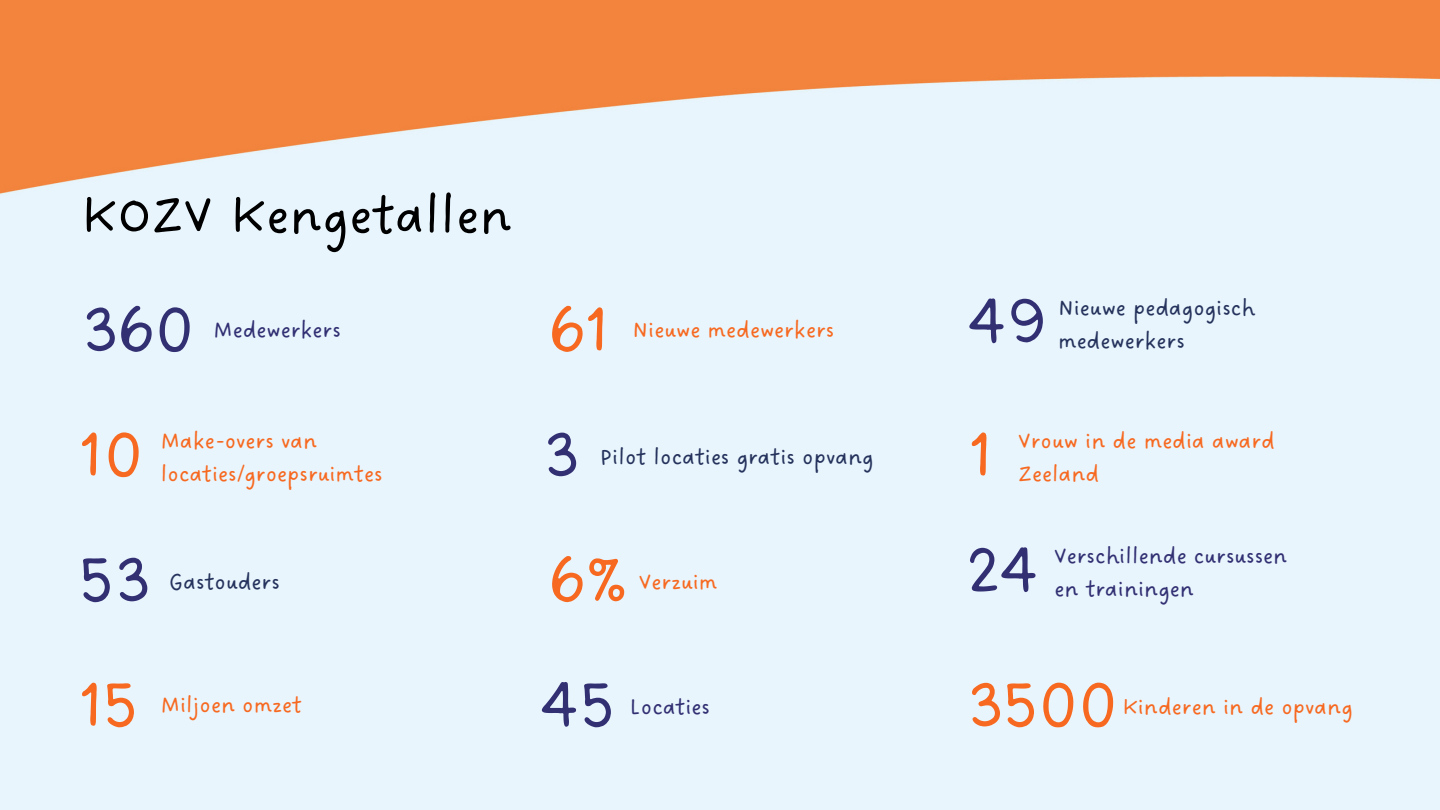
<style>
.page{position:relative;width:1440px;height:810px;background:#fff}
.page>*{position:absolute;margin:0;border:0;box-sizing:border-box;transform-origin:0 0}
.t1{font:72px "DO Sans Regular";color:#f76920}
.t2{font:72px "DO Sans Regular";color:#323073}
.t3{font:56px "DO Sans Regular";color:#000}
.t4{font:24px "DO Sans Regular";color:#f76920}
.t5{font:24px "DO Sans Regular";color:#25325c}
.t6{font:24px "DO Sans Regular";color:#323073}
</style>
<div class="page">
<img style="left:0;top:0;width:1440px;height:810px">
<h2 class="t3" style="left:81px;top:183px;width:433px">KOZV Kengetallen</h2>
<h1 class="t2" style="left:81px;top:288px;width:114px">360</h1>
<p class="t6" style="left:214px;top:316px;width:129px">Medewerkers</p>
<h1 class="t1" style="left:549px;top:288px;width:62px">61</h1>
<p class="t4" style="left:632px;top:316px;width:203px">Nieuwe medewerkers</p>
<h1 class="t1" style="left:79px;top:413px;width:65px">10</h1>
<p class="t4" style="left:161px;top:427px;width:158px">Make-overs van</p>
<p class="t4" style="left:161px;top:460px;width:223px">locaties/groepsruimtes</p>
<h1 class="t2" style="left:542px;top:413px;width:38px">3</h1>
<p class="t5" style="left:600px;top:443px;width:275px">Pilot locaties gratis opvang</p>
<h1 class="t2" style="left:79px;top:538px;width:73px">53</h1>
<p class="t5" style="left:169px;top:568px;width:112px">Gastouders</p>
<h1 class="t1" style="left:549px;top:538px;width:80px">6%</h1>
<p class="t4" style="left:639px;top:568px;width:80px">Verzuim</p>
<h1 class="t1" style="left:79px;top:663px;width:60px">15</h1>
<h1 class="t2" style="left:540px;top:663px;width:76px">45</h1>
<p class="t4" style="left:161px;top:691px;width:143px">Miljoen omzet</p>
<p class="t6" style="left:628px;top:693px;width:83px">Locaties</p>
<h1 class="t2" style="left:968px;top:280px;width:80px">49</h1>
<p class="t5" style="left:1058px;top:293px;width:199px">Nieuwe pedagogisch</p>
<p class="t5" style="left:1058px;top:326px;width:128px">medewerkers</p>
<h1 class="t1" style="left:969px;top:413px;width:26px">1</h1>
<p class="t4" style="left:1018px;top:427px;width:258px">Vrouw in de media award</p>
<p class="t4" style="left:1018px;top:460px;width:83px">Zeeland</p>
<h1 class="t2" style="left:966px;top:528px;width:75px">24</h1>
<p class="t6" style="left:1054px;top:542px;width:235px">Verschillende cursussen</p>
<p class="t6" style="left:1054px;top:575px;width:141px">en trainingen</p>
<h1 class="t1" style="left:966px;top:663px;width:153px">3500</h1>
<p class="t4" style="left:1122px;top:693px;width:232px">Kinderen in de opvang</p>
</div>
